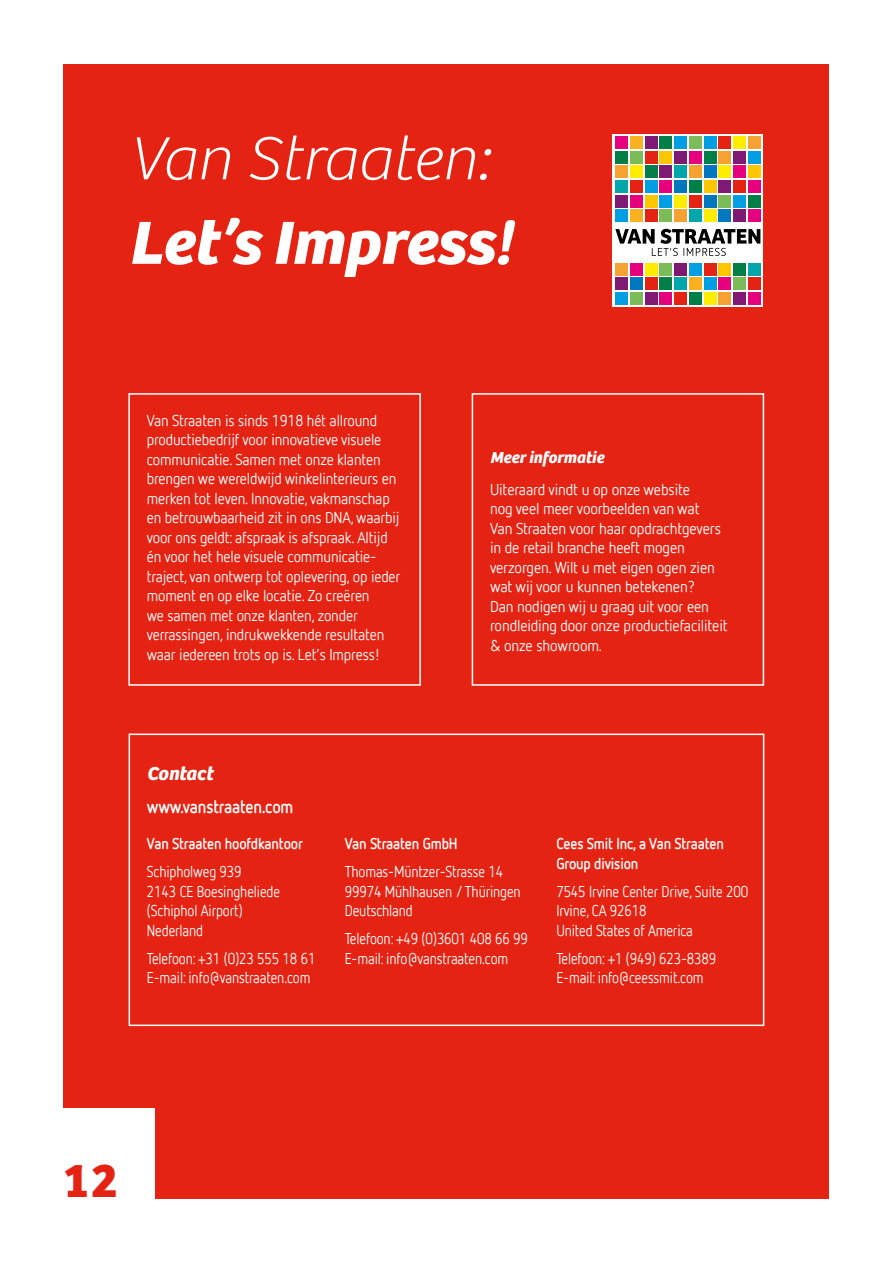
<style>
.page{position:relative;width:893px;height:1263px;background:#fff}
.page>*{position:absolute;margin:0;border:0;box-sizing:border-box;transform-origin:0 0}
.t1{font:italic 700 63px "Bree";color:#fff;scale:1.04 1}
.t2{font:italic 100 63px "Bree";color:#fff;scale:1.04 1}
.t3{font:700 49.5px "Bree";color:#e42313}
.t4{font:italic 700 19.5px "Bree";color:#fff}
.t5{font:700 18px "Netto Offc";letter-spacing:-.01em;color:#fff;scale:.92 1}
.t6{font:italic 700 16.5px "Bree";color:#fff}
.t7{font:15.6px/19.5px "Netto Offc";letter-spacing:-.01em;color:#fff}
.t8{font:15.6px/19.5px "Netto Offc";letter-spacing:-.01em;color:#fff;scale:.92 1}
.t9{font:700 15.6px/19.5px "Netto Offc";letter-spacing:-.01em;color:#fff;scale:.92 1}
</style>
<div class="page">
<div style="left:64px;top:65px;width:765px;height:1134px;background:#e42313"></div>
<div style="left:0;top:1109px;width:154px;height:154px;background:#fff"></div>
<div style="left:472px;top:393px;width:292px;height:293px;border:2px solid #fff"></div>
<div style="left:128px;top:393px;width:293px;height:293px;border:2px solid #fff"></div>
<svg style="left:613px;top:134px;width:150px;height:172px;background:#e8e3dd"></svg>
<svg style="left:615px;top:229px;width:145px;height:27px;background:#a9a9a9"></svg>
<div style="left:615px;top:136px;width:13px;height:13px;background:#e6007d"></div>
<div style="left:630px;top:136px;width:12px;height:13px;background:#f9b122"></div>
<div style="left:645px;top:136px;width:12px;height:13px;background:#7e1974"></div>
<div style="left:660px;top:136px;width:12px;height:13px;background:#007e48"></div>
<div style="left:674px;top:136px;width:13px;height:13px;background:#009fe3"></div>
<div style="left:689px;top:136px;width:12px;height:13px;background:#7bbb58"></div>
<div style="left:704px;top:136px;width:12px;height:13px;background:#009fe3"></div>
<div style="left:719px;top:136px;width:12px;height:13px;background:#e42313"></div>
<div style="left:733px;top:136px;width:13px;height:13px;background:#ffed00"></div>
<div style="left:748px;top:136px;width:12px;height:13px;background:#f6a232"></div>
<div style="left:615px;top:151px;width:13px;height:12px;background:#007e48"></div>
<div style="left:630px;top:151px;width:12px;height:12px;background:#7bbb58"></div>
<div style="left:645px;top:151px;width:12px;height:12px;background:#e42313"></div>
<div style="left:660px;top:151px;width:12px;height:12px;background:#fdc600"></div>
<div style="left:674px;top:151px;width:13px;height:12px;background:#7e1974"></div>
<div style="left:689px;top:151px;width:12px;height:12px;background:#e6007d"></div>
<div style="left:704px;top:151px;width:12px;height:12px;background:#007e48"></div>
<div style="left:719px;top:151px;width:12px;height:12px;background:#f6a232"></div>
<div style="left:733px;top:151px;width:13px;height:12px;background:#7e1974"></div>
<div style="left:748px;top:151px;width:12px;height:12px;background:#009fe3"></div>
<div style="left:615px;top:166px;width:13px;height:12px;background:#f6a232"></div>
<div style="left:630px;top:166px;width:12px;height:12px;background:#ffed00"></div>
<div style="left:645px;top:166px;width:12px;height:12px;background:#007e48"></div>
<div style="left:660px;top:166px;width:12px;height:12px;background:#7e1974"></div>
<div style="left:674px;top:166px;width:13px;height:12px;background:#00a6aa"></div>
<div style="left:689px;top:166px;width:12px;height:12px;background:#f6a232"></div>
<div style="left:704px;top:166px;width:12px;height:12px;background:#0078bf"></div>
<div style="left:719px;top:166px;width:12px;height:12px;background:#ffed00"></div>
<div style="left:733px;top:166px;width:13px;height:12px;background:#e6007d"></div>
<div style="left:748px;top:166px;width:12px;height:12px;background:#fdc600"></div>
<div style="left:615px;top:180px;width:13px;height:13px;background:#00a6aa"></div>
<div style="left:630px;top:180px;width:12px;height:13px;background:#e42313"></div>
<div style="left:645px;top:180px;width:12px;height:13px;background:#009fe3"></div>
<div style="left:660px;top:180px;width:12px;height:13px;background:#e6007d"></div>
<div style="left:674px;top:180px;width:13px;height:13px;background:#0078bf"></div>
<div style="left:689px;top:180px;width:12px;height:13px;background:#007e48"></div>
<div style="left:704px;top:180px;width:12px;height:13px;background:#fdc600"></div>
<div style="left:719px;top:180px;width:12px;height:13px;background:#7e1974"></div>
<div style="left:733px;top:180px;width:13px;height:13px;background:#e42313"></div>
<div style="left:748px;top:180px;width:12px;height:13px;background:#e6007d"></div>
<div style="left:615px;top:195px;width:13px;height:12px;background:#7e1974"></div>
<div style="left:630px;top:195px;width:12px;height:12px;background:#e6007d"></div>
<div style="left:645px;top:195px;width:12px;height:12px;background:#fdc600"></div>
<div style="left:660px;top:195px;width:12px;height:12px;background:#009fe3"></div>
<div style="left:674px;top:195px;width:13px;height:12px;background:#ffed00"></div>
<div style="left:689px;top:195px;width:12px;height:12px;background:#e42313"></div>
<div style="left:704px;top:195px;width:12px;height:12px;background:#0078bf"></div>
<div style="left:719px;top:195px;width:12px;height:12px;background:#7bbb58"></div>
<div style="left:733px;top:195px;width:13px;height:12px;background:#009fe3"></div>
<div style="left:748px;top:195px;width:12px;height:12px;background:#007e48"></div>
<div style="left:615px;top:210px;width:13px;height:12px;background:#009fe3"></div>
<div style="left:630px;top:210px;width:12px;height:12px;background:#f9b122"></div>
<div style="left:645px;top:210px;width:12px;height:12px;background:#e42313"></div>
<div style="left:660px;top:210px;width:12px;height:12px;background:#7bbb58"></div>
<div style="left:674px;top:210px;width:13px;height:12px;background:#f6a232"></div>
<div style="left:689px;top:210px;width:12px;height:12px;background:#00a6aa"></div>
<div style="left:704px;top:210px;width:12px;height:12px;background:#ffed00"></div>
<div style="left:719px;top:210px;width:12px;height:12px;background:#0078bf"></div>
<div style="left:733px;top:210px;width:13px;height:12px;background:#7e1974"></div>
<div style="left:748px;top:210px;width:12px;height:12px;background:#e6007d"></div>
<div style="left:615px;top:263px;width:13px;height:12px;background:#f6a232"></div>
<div style="left:630px;top:263px;width:12px;height:12px;background:#e6007d"></div>
<div style="left:645px;top:263px;width:12px;height:12px;background:#ffed00"></div>
<div style="left:660px;top:263px;width:12px;height:12px;background:#7bbb58"></div>
<div style="left:674px;top:263px;width:13px;height:12px;background:#7e1974"></div>
<div style="left:689px;top:263px;width:12px;height:12px;background:#009fe3"></div>
<div style="left:704px;top:263px;width:12px;height:12px;background:#e42313"></div>
<div style="left:719px;top:263px;width:12px;height:12px;background:#fdc600"></div>
<div style="left:733px;top:263px;width:13px;height:12px;background:#007e48"></div>
<div style="left:748px;top:263px;width:12px;height:12px;background:#00a6aa"></div>
<div style="left:615px;top:278px;width:13px;height:12px;background:#7e1974"></div>
<div style="left:630px;top:278px;width:12px;height:12px;background:#0078bf"></div>
<div style="left:645px;top:278px;width:12px;height:12px;background:#e42313"></div>
<div style="left:660px;top:278px;width:12px;height:12px;background:#007e48"></div>
<div style="left:674px;top:278px;width:13px;height:12px;background:#00a6aa"></div>
<div style="left:689px;top:278px;width:12px;height:12px;background:#f9b122"></div>
<div style="left:704px;top:278px;width:12px;height:12px;background:#009fe3"></div>
<div style="left:719px;top:278px;width:12px;height:12px;background:#e6007d"></div>
<div style="left:733px;top:278px;width:13px;height:12px;background:#7bbb58"></div>
<div style="left:748px;top:278px;width:12px;height:12px;background:#e42313"></div>
<div style="left:615px;top:292px;width:13px;height:12px;background:#009fe3"></div>
<div style="left:630px;top:292px;width:12px;height:12px;background:#7bbb58"></div>
<div style="left:645px;top:292px;width:12px;height:12px;background:#7e1974"></div>
<div style="left:660px;top:292px;width:12px;height:12px;background:#e6007d"></div>
<div style="left:674px;top:292px;width:13px;height:12px;background:#e42313"></div>
<div style="left:689px;top:292px;width:12px;height:12px;background:#007e48"></div>
<div style="left:704px;top:292px;width:12px;height:12px;background:#ffed00"></div>
<div style="left:719px;top:292px;width:12px;height:12px;background:#f6a232"></div>
<div style="left:733px;top:292px;width:13px;height:12px;background:#7e1974"></div>
<div style="left:748px;top:292px;width:12px;height:12px;background:#e6007d"></div>
<div style="left:129px;top:733px;width:635px;height:293px;border:2px solid #fff"></div>
<h1 class="t2" style="left:128px;top:123px;width:349px">Van Straaten:</h1>
<h1 class="t1" style="left:128px;top:206px;width:370px">Let’s Impress!</h1>
<p class="t7" style="left:147px;top:410px;width:255px">Van Straaten is sinds 1918 hét allround productiebedrijf voor innovatieve visuele communicatie. Samen met onze klanten brengen we wereldwijd winkelinterieurs en merken tot leven. Innovatie, vakmanschap en betrouwbaarheid zit in ons DNA, waarbij voor ons geldt: afspraak is afspraak. Altijd én voor het hele visuele communicatie&shy;traject, van ontwerp tot oplevering, op ieder moment en op elke locatie. Zo creëren<br>we samen met onze klanten, zonder verrassingen, indrukwekkende resultaten waar iedereen trots op is. Let’s Impress!</p>
<p class="t6" style="left:490px;top:447px;width:115px">Meer informatie</p>
<p class="t7" style="left:490px;top:479px;width:239px">Uiteraard vindt u op onze website<br>nog veel meer voorbeelden van wat<br>Van Straaten voor haar opdrachtgevers in de retail branche heeft mogen verzorgen. Wilt u met eigen ogen zien wat wij voor u kunnen betekenen?<br>Dan nodigen wij u graag uit voor een rondleiding door onze productiefaciliteit &amp; onze showroom.</p>
<p class="t4" style="left:147px;top:762px;width:68px">Contact</p>
<p class="t5" style="left:147px;top:795px;width:161px">www.vanstraaten.com</p>
<p class="t9" style="left:147px;top:833px;width:171px">Van Straaten hoofdkantoor</p>
<p class="t8" style="left:147px;top:861px;width:146px">Schipholweg 939<br>2143 CE Boesingheliede (Schiphol Airport)<br>Nederland</p>
<p class="t8" style="left:147px;top:948px;width:185px">Telefoon: +31 (0)23 555 18 61<br>E-mail: info@vanstraaten.com</p>
<p class="t9" style="left:345px;top:834px;width:124px">Van Straaten GmbH</p>
<p class="t8" style="left:345px;top:862px;width:193px">Thomas-Müntzer-Strasse 14<br>99974 Mühlhausen / Thüringen<br>Deutschland</p>
<p class="t8" style="left:345px;top:929px;width:201px">Telefoon: +49 (0)3601 408 66 99<br>E-mail: info@vanstraaten.com</p>
<p class="t9" style="left:556px;top:834px;width:184px">Cees Smit Inc, a Van Straaten<br>Group division</p>
<p class="t8" style="left:556px;top:881px;width:210px">7545 Irvine Center Drive, Suite 200<br>Irvine, CA 92618<br>United States of America</p>
<p class="t8" style="left:556px;top:948px;width:175px">Telefoon: +1 (949) 623-8389<br>E-mail: info@ceessmit.com</p>
<h2 class="t3" style="left:64px;top:1151px;width:55px">12</h2>
</div>
